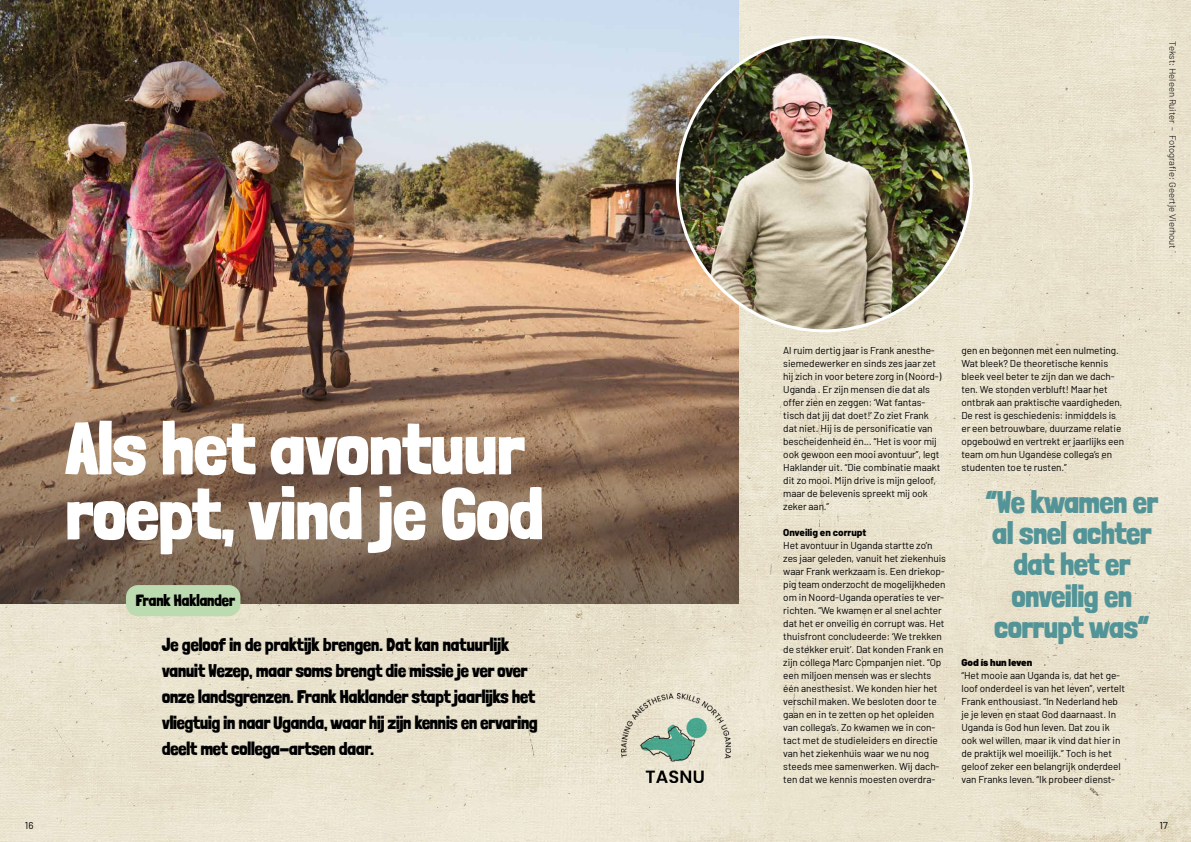
<style>
.page{position:relative;width:1191px;height:842px;background:#e9e3ce}
.page>*{position:absolute;margin:0;border:0;box-sizing:border-box;transform-origin:0 0}
.t1{font:900 72.9px/64.9px "Londrina Solid";letter-spacing:.005em;color:#fff}
.t2{font:900 30.5px/31.3px "Londrina Solid";color:#529497;text-align:center}
.t3{font:900 18px/26px "Londrina Solid";color:#000}
.t4{font:900 16px "Londrina Solid";color:#000}
.t5{font:10px/13px "Barlow";letter-spacing:-.005em;color:#000}
.t6{font:800 10px "Barlow";letter-spacing:-.005em;color:#000}
.t7{font:900 10px "Barlow";letter-spacing:-.005em;color:#000}
.t8{font:300 9px "Barlow";letter-spacing:-.005em;color:#000;scale:1.06 1}
</style>
<div class="page">
<img style="left:0;top:0;width:738px;height:603px">
<div style="left:126px;top:585px;width:114px;height:31px;background:#bddbb0;border-radius:12px"></div>
<img style="left:677px;top:37px;width:294px;height:294px;border-radius:147px">
<img style="left:621px;top:693px;width:109px;height:89px">
<h1 class="t1" style="left:66px;top:415px;width:479px">Als het avontuur roept, vind je God</h1>
<h3 class="t4" style="left:136px;top:591px;width:100px">Frank Haklander</h3>
<p class="t3" style="left:162px;top:632px;width:377px">Je geloof in de praktijk brengen. Dat kan natuurlijk vanuit Wezep, maar soms brengt die missie je ver over onze landsgrenzen. Frank Haklander stapt jaarlijks het vliegtuig in naar Uganda, waar hij zijn kennis en ervaring deelt met collega-artsen daar.</p>
<p class="t8" style="left:1179px;top:41px;width:198px;rotate:90deg">Tekst: Heleen Ruiter - Fotografie: Geertje Vierhout</p>
<p class="t5" style="left:783px;top:343px;width:160px">Al ruim dertig jaar is Frank anesthe&shy;siemedewerker en sinds zes jaar zet hij zich in voor betere zorg in (Noord-)<br>Uganda . Er zijn mensen die dat als offer zien en zeggen: ‘Wat fantas&shy;tisch dat jij dat doet!’ Zo ziet Frank dat niet. Hij is de personificatie van bescheidenheid én… “Het is voor mij ook gewoon een mooi avontuur”, legt Haklander uit. “Die combinatie maakt dit zo mooi. Mijn drive is mijn geloof, maar de belevenis spreekt mij ook zeker aan.”</p>
<p class="t6" style="left:783px;top:525px;width:85px">Onveilig en corrupt</p>
<p class="t5" style="left:783px;top:538px;width:164px">Het avontuur in Uganda startte zo’n zes jaar geleden, vanuit het ziekenhuis waar Frank werkzaam is. Een driekop&shy;pig team onderzocht de mogelijkheden om in Noord-Uganda operaties te ver&shy;richten. “We kwamen er al snel achter dat het er onveilig en corrupt was. Het thuisfront concludeerde: ‘We trekken de stekker eruit’. Dat konden Frank en zijn collega Marc Companjen niet. “Op een miljoen mensen was er slechts één anesthesist. We konden hier het verschil maken. We besloten door te gaan en in te zetten op het opleiden van collega’s. Zo kwamen we in con&shy;tact met de studieleiders en directie van het ziekenhuis waar we nu nog steeds mee samenwerken. Wij dach&shy;ten dat we kennis moesten overdra-</p>
<p class="t5" style="left:961px;top:343px;width:164px">gen en begonnen met een nulmeting.<br>Wat bleek? De theoretische kennis bleek veel beter te zijn dan we dach&shy;ten. We stonden verbluft! Maar het ontbrak aan praktische vaardigheden.<br>De rest is geschiedenis: inmiddels is er een betrouwbare, duurzame relatie opgebouwd en vertrekt er jaarlijks een team om hun Ugandese collega’s en studenten toe te rusten.”</p>
<h2 class="t2" style="left:986px;top:486px;width:174px">“We kwamen er al snel achter dat het er onveilig en corrupt was“</h2>
<p class="t7" style="left:961px;top:655px;width:72px">God ís hun leven</p>
<p class="t5" style="left:961px;top:668px;width:165px">“Het mooie aan Uganda is, dat het ge&shy;loof onderdeel is van het leven”, vertelt Frank enthousiast. “In Nederland heb je je leven en staat God daarnaast. In Uganda ís God hun leven. Dat zou ik ook wel willen, maar ik vind dat hier in de praktijk wel moeilijk.” Toch is het geloof zeker een belangrijk onderdeel van Franks leven. “Ik probeer dienst-</p>
<p class="t5" style="left:25px;top:818px;width:10px">16</p>
<p class="t5" style="left:1159px;top:818px;width:10px">17</p>
</div>
